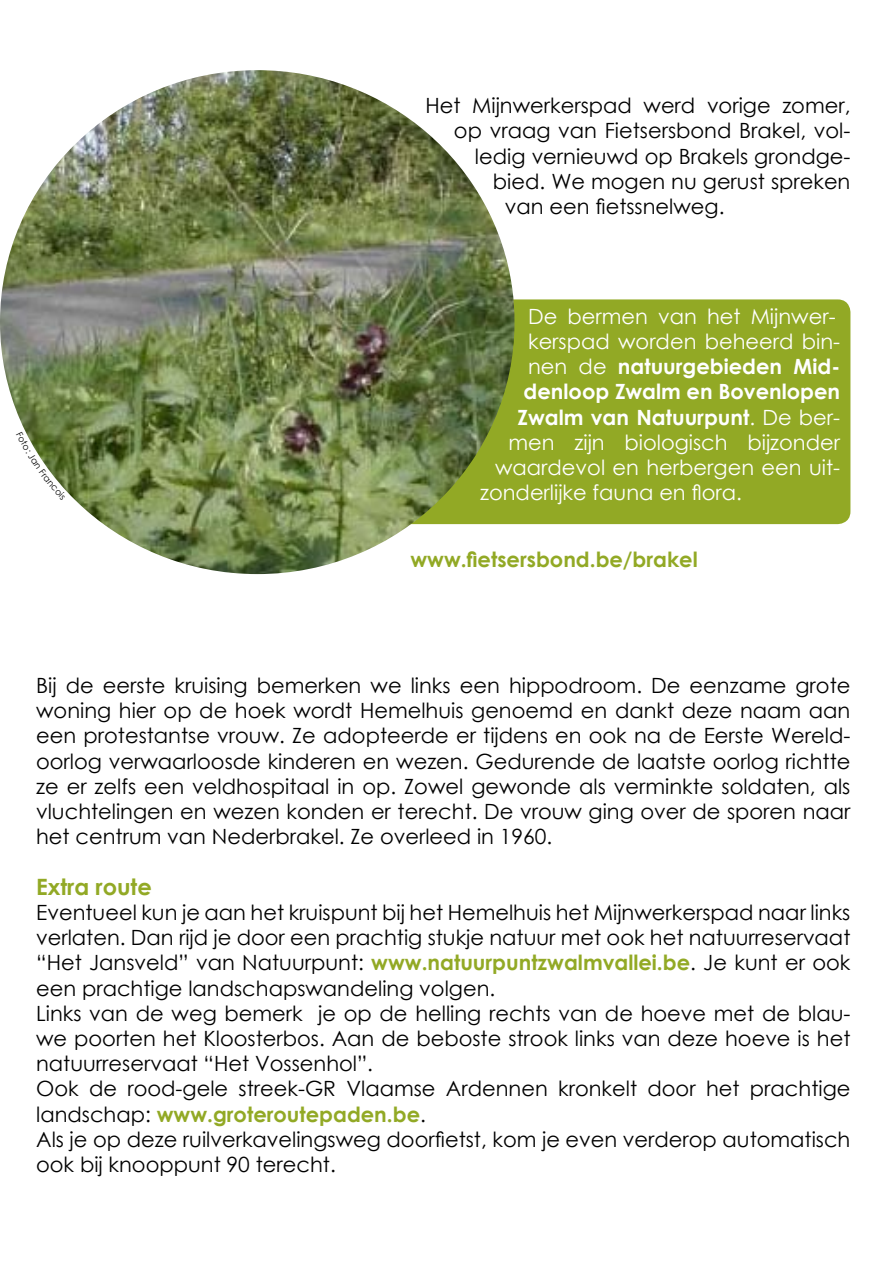
<style>
.page{position:relative;width:893px;height:1263px;background:#fff}
.page>*{position:absolute;margin:0;border:0;box-sizing:border-box;transform-origin:0 0}
.t1{font:700 22.5px "Century Gothic";color:#92a925}
.t2{font:21px/25.2px "Century Gothic";color:#000;text-align:justify}
.t3{font:21px "Century Gothic";color:#fff}
.t4{font:700 21px "Century Gothic";color:#fff}
.t5{font:700 21px "Century Gothic";color:#92a925}
.s1{font-weight:400}
.s2{font-weight:700;color:#92a925}
</style>
<div class="page">
<div style="left:366px;top:299px;width:484px;height:225px;background:#92a925;border-radius:13px"></div>
<img style="left:0;top:70px;width:514px;height:504px">
<svg style="left:16px;top:432px;width:49px;height:68px"></svg>
<p class="t2" style="left:425px;top:93px;width:427px">Het Mijnwerkerspad werd vorige zomer,</p>
<p class="t2" style="left:454px;top:118px;width:398px">op vraag van Fietsersbond Brakel, vol-</p>
<p class="t2" style="left:475px;top:143px;width:377px">ledig vernieuwd op Brakels grondge-</p>
<p class="t2" style="left:493px;top:168px;width:359px">bied. We mogen nu gerust spreken</p>
<p class="t2" style="left:505px;top:194px;width:221px">van een fietssnelweg.</p>
<p class="t3" style="left:528px;top:301px;width:309px">De bermen van het Mijnwer-</p>
<p class="t3" style="left:528px;top:327px;width:313px">kerspad worden beheerd bin-</p>
<p class="t4" style="left:528px;top:351px;width:314px"><span class="s1">nen de</span> natuurgebieden Mid-</p>
<p class="t4" style="left:524px;top:376px;width:318px">denloop Zwalm en Bovenlopen</p>
<p class="t4" style="left:518px;top:401px;width:324px">Zwalm van Natuurpunt<span class="s1">. De ber-</span></p>
<p class="t3" style="left:509px;top:427px;width:333px">men zijn biologisch bijzonder</p>
<p class="t3" style="left:495px;top:453px;width:346px">waardevol en herbergen een uit-</p>
<p class="t3" style="left:480px;top:478px;width:263px">zonderlijke fauna en flora.</p>
<p class="t5" style="left:410px;top:543px;width:289px">www.fietsersbond.be/brakel</p>
<p class="t2" style="left:36px;top:672px;width:816px">Bij de eerste kruising bemerken we links een hippodroom. De eenzame grote woning hier op de hoek wordt Hemelhuis genoemd en dankt deze naam aan een protestantse vrouw. Ze adopteerde er tijdens en ook na de Eerste Wereld&shy;oorlog verwaarloosde kinderen en wezen. Gedurende de laatste oorlog richtte ze er zelfs een veldhospitaal in op. Zowel gewonde als verminkte soldaten, als vluchtelingen en wezen konden er terecht. De vrouw ging over de sporen naar het centrum van Nederbrakel. Ze overleed in 1960.</p>
<p class="t1" style="left:36px;top:869px;width:117px">Extra route</p>
<p class="t2" style="left:36px;top:899px;width:816px;text-align:left">Eventueel kun je aan het kruispunt bij het Hemelhuis het Mijnwerkerspad naar links verlaten. Dan rijd je door een prachtig stukje natuur met ook het natuurreservaat “Het Jansveld” van Natuurpunt: <span class="s2">www.natuurpuntzwalmvallei.be</span>. Je kunt er ook een prachtige landschapswandeling volgen.<br>Links van de weg bemerk je op de helling rechts van de hoeve met de blau&shy;we poorten het Kloosterbos. Aan de beboste strook links van deze hoeve is het natuurreservaat “Het Vossenhol”.<br>Ook de rood-gele streek-GR Vlaamse Ardennen kronkelt door het prachtige landschap: <span class="s2">www.groteroutepaden.be</span>.<br>Als je op deze ruilverkavelingsweg doorfietst, kom je even verderop automatisch ook bij knooppunt 90 terecht.</p>
</div>
